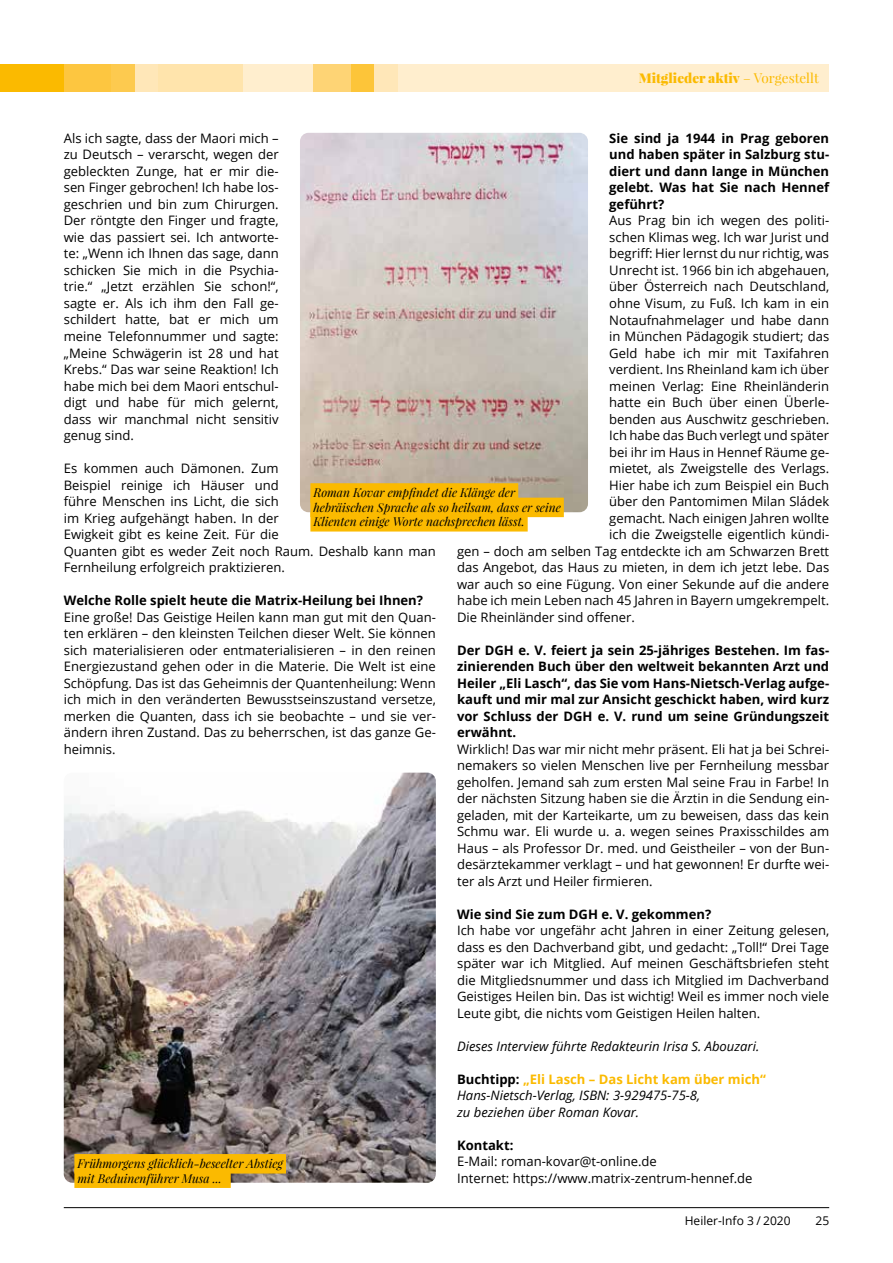
<style>
.page{position:relative;width:893px;height:1263px;background:#fff}
.page>*{position:absolute;margin:0;border:0;box-sizing:border-box;transform-origin:0 0}
.t1{font:900 13.5px "Playfair Display";color:#fbba00}
.t2{font:13.05px/16.5px "Open Sans";color:#000;text-align:justify}
.t3{font:700 13.05px/16.5px "Open Sans";color:#000;text-align:justify}
.t4{font:italic 13.05px/16.5px "Open Sans";color:#000}
.t5{font:italic 12px/14.4px "Playfair Display";color:#000}
.t6{font:12px "Open Sans";color:#000}
.s1{font-weight:400}
.s2{font-weight:700;font-style:normal}
.s3{font-weight:700;font-style:normal;color:#fbba00}
</style>
<div class="page">
<div style="left:64px;top:64px;width:47px;height:27px;background:#fdc640"></div>
<div style="left:397px;top:64px;width:432px;height:27px;background:#ffeece"></div>
<div style="left:374px;top:64px;width:23px;height:27px;background:#ffe7b8"></div>
<div style="left:135px;top:64px;width:23px;height:27px;background:#ffe7b8"></div>
<div style="left:350px;top:64px;width:24px;height:27px;background:#fdc539"></div>
<div style="left:111px;top:64px;width:24px;height:27px;background:#fdca4f"></div>
<div style="left:313px;top:64px;width:37px;height:27px;background:#fed475"></div>
<div style="left:243px;top:64px;width:70px;height:27px;background:#ffeece"></div>
<div style="left:158px;top:64px;width:85px;height:27px;background:#ffe4ac"></div>
<div style="left:0;top:64px;width:64px;height:27px;background:#fbba00"></div>
<img style="left:64px;top:773px;width:372px;height:410px">
<img style="left:300px;top:133px;width:288px;height:379px">
<div style="left:74px;top:1154px;width:212px;height:19px;background:#fbba00"></div>
<div style="left:74px;top:1168px;width:157px;height:20px;background:#fbba00"></div>
<div style="left:310px;top:483px;width:208px;height:20px;background:#fbba00"></div>
<div style="left:310px;top:498px;width:254px;height:19px;background:#fbba00"></div>
<div style="left:310px;top:512px;width:218px;height:19px;background:#fbba00"></div>
<hr style="left:64px;top:1207px;width:765px;height:1px;background:#000">
<p class="t1" style="left:639px;top:69px;width:182px">Mitglieder aktiv <span class="s1">– Vorgestellt</span></p>
<p class="t3" style="left:609px;top:130px;width:221px">Sie sind ja 1944 in Prag geboren und haben später in Salzburg stu&shy;diert und dann lange in München gelebt. Was hat Sie nach Hennef geführt?</p>
<p class="t2" style="left:609px;top:212px;width:221px">Aus Prag bin ich wegen des politi-</p>
<p class="t2" style="left:609px;top:229px;width:221px">schen Klimas weg. Ich war Jurist und</p>
<p class="t2" style="left:609px;top:245px;width:221px">begriff: Hier lernst du nur richtig, was</p>
<p class="t2" style="left:609px;top:262px;width:221px">Unrecht ist. 1966 bin ich abgehauen,</p>
<p class="t2" style="left:609px;top:278px;width:221px">über Österreich nach Deutschland,</p>
<p class="t2" style="left:609px;top:295px;width:221px">ohne Visum, zu Fuß. Ich kam in ein</p>
<p class="t2" style="left:609px;top:311px;width:221px">Notaufnahmelager und habe dann</p>
<p class="t2" style="left:609px;top:328px;width:221px">in München Pädagogik studiert; das</p>
<p class="t2" style="left:609px;top:344px;width:221px">Geld habe ich mir mit Taxifahren</p>
<p class="t2" style="left:609px;top:361px;width:221px">verdient. Ins Rheinland kam ich über</p>
<p class="t2" style="left:609px;top:377px;width:221px">meinen Verlag: Eine Rheinländerin</p>
<p class="t2" style="left:609px;top:394px;width:221px">hatte ein Buch über einen Überle-</p>
<p class="t2" style="left:609px;top:410px;width:221px">benden aus Auschwitz geschrieben.</p>
<p class="t2" style="left:609px;top:427px;width:221px">Ich habe das Buch verlegt und später</p>
<p class="t2" style="left:609px;top:443px;width:221px">bei ihr im Haus in Hennef Räume ge-</p>
<p class="t2" style="left:609px;top:460px;width:221px">mietet, als Zweigstelle des Verlags.</p>
<p class="t2" style="left:609px;top:476px;width:221px">Hier habe ich zum Beispiel ein Buch</p>
<p class="t2" style="left:609px;top:493px;width:221px">über den Pantomimen Milan Sládek</p>
<p class="t2" style="left:609px;top:509px;width:221px">gemacht. Nach einigen Jahren wollte</p>
<p class="t2" style="left:609px;top:526px;width:221px">ich die Zweigstelle eigentlich kündi-</p>
<p class="t2" style="left:457px;top:542px;width:374px">gen – doch am selben Tag entdeckte ich am Schwarzen Brett</p>
<p class="t2" style="left:457px;top:559px;width:374px">das Angebot, das Haus zu mieten, in dem ich jetzt lebe. Das</p>
<p class="t2" style="left:457px;top:575px;width:374px">war auch so eine Fügung. Von einer Sekunde auf die andere</p>
<p class="t2" style="left:457px;top:592px;width:374px">habe ich mein Leben nach 45 Jahren in Bayern umgekrempelt.</p>
<p class="t2" style="left:457px;top:608px;width:179px">Die Rheinländer sind offener.</p>
<p class="t3" style="left:457px;top:641px;width:374px">Der DGH e. V. feiert ja sein 25-jähriges Bestehen. Im fas&shy;zinierenden Buch über den weltweit bekannten Arzt und Heiler „Eli Lasch“, das Sie vom Hans-Nietsch-Verlag aufge&shy;kauft und mir mal zur Ansicht geschickt haben, wird kurz vor Schluss der DGH e. V. rund um seine Gründungszeit erwähnt.</p>
<p class="t2" style="left:457px;top:740px;width:374px">Wirklich! Das war mir nicht mehr präsent. Eli hat ja bei Schrei&shy;nemakers so vielen Menschen live per Fernheilung messbar geholfen. Jemand sah zum ersten Mal seine Frau in Farbe! In der nächsten Sitzung haben sie die Ärztin in die Sendung ein&shy;geladen, mit der Karteikarte, um zu beweisen, dass das kein Schmu war. Eli wurde u. a. wegen seines Praxisschildes am Haus – als Professor Dr. med. und Geistheiler – von der Bun&shy;desärztekammer verklagt – und hat gewonnen! Er durfte wei&shy;ter als Arzt und Heiler firmieren.</p>
<p class="t3" style="left:457px;top:905px;width:256px">Wie sind Sie zum DGH e. V. gekommen?</p>
<p class="t2" style="left:457px;top:922px;width:374px">Ich habe vor ungefähr acht Jahren in einer Zeitung gelesen, dass es den Dachverband gibt, und gedacht: „Toll!“ Drei Tage später war ich Mitglied. Auf meinen Geschäftsbriefen steht die Mitgliedsnummer und dass ich Mitglied im Dachverband Geistiges Heilen bin. Das ist wichtig! Weil es immer noch viele Leute gibt, die nichts vom Geistigen Heilen halten.</p>
<p class="t4" style="left:457px;top:1037px;width:304px">Dieses Interview führte Redakteurin Irisa S. Abouzari.</p>
<p class="t4" style="left:457px;top:1070px;width:310px"><span class="s2">Buchtipp:</span> <span class="s3">„Eli Lasch – Das Licht kam über mich“<br></span>Hans-Nietsch-Verlag, ISBN: 3-929475-75-8,<br>zu beziehen über Roman Kovar.</p>
<p class="t3" style="left:457px;top:1136px;width:58px">Kontakt:</p>
<p class="t2" style="left:457px;top:1153px;width:297px">E-Mail: roman-kovar@t-online.de<br>Internet: https://www.matrix-zentrum-hennef.de</p>
<p class="t2" style="left:64px;top:130px;width:216px">Als ich sagte, dass der Maori mich – zu Deutsch – verarscht, wegen der gebleckten Zunge, hat er mir die&shy;sen Finger gebrochen! Ich habe los&shy;geschrien und bin zum Chirurgen.<br>Der röntgte den Finger und fragte, wie das passiert sei. Ich antworte&shy;te: „Wenn ich Ihnen das sage, dann schicken Sie mich in die Psychia&shy;trie.“ „Jetzt erzählen Sie schon!“, sagte er. Als ich ihm den Fall ge&shy;schildert hatte, bat er mich um meine Telefonnummer und sagte: „Meine Schwägerin ist 28 und hat Krebs.“ Das war seine Reaktion! Ich habe mich bei dem Maori entschul&shy;digt und habe für mich gelernt, dass wir manchmal nicht sensitiv genug sind.</p>
<p class="t2" style="left:64px;top:460px;width:374px;text-align:left">Es kommen auch Dämonen. Zum<br>Beispiel reinige ich Häuser und<br>führe Menschen ins Licht, die sich<br>im Krieg aufgehängt haben. In der<br>Ewigkeit gibt es keine Zeit. Für die<br>Quanten gibt es weder Zeit noch Raum. Deshalb kann man Fernheilung erfolgreich praktizieren.</p>
<p class="t3" style="left:64px;top:592px;width:361px">Welche Rolle spielt heute die Matrix-Heilung bei Ihnen?</p>
<p class="t2" style="left:64px;top:608px;width:374px">Eine große! Das Geistige Heilen kann man gut mit den Quan&shy;ten erklären – den kleinsten Teilchen dieser Welt. Sie können sich materialisieren oder entmaterialisieren – in den reinen Energiezustand gehen oder in die Materie. Die Welt ist eine Schöpfung. Das ist das Geheimnis der Quantenheilung: Wenn ich mich in den veränderten Bewusstseinszustand versetze, merken die Quanten, dass ich sie beobachte – und sie ver&shy;ändern ihren Zustand. Das zu beherrschen, ist das ganze Ge&shy;heimnis.</p>
<p class="t5" style="left:313px;top:485px;width:249px">Roman Kovar empfindet die Klänge der hebräischen Sprache als so heilsam, dass er seine<br>Klienten einige Worte nachsprechen lässt.</p>
<p class="t5" style="left:77px;top:1156px;width:207px">Frühmorgens glücklich-beseelter Abstieg mit Beduinenführer Musa ...</p>
<p class="t6" style="left:685px;top:1213px;width:107px">Heiler-Info 3 / 2020</p>
<p class="t6" style="left:815px;top:1213px;width:15px">25</p>
</div>
